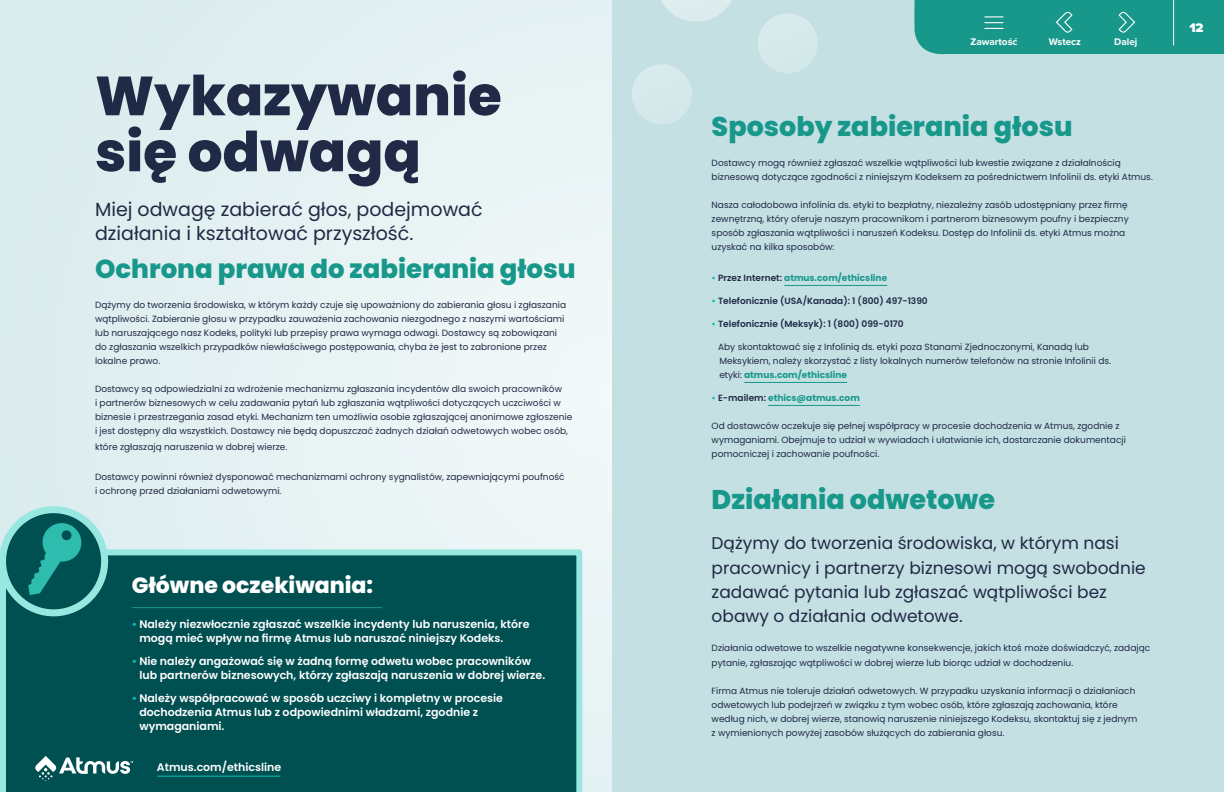
<style>
.page{position:relative;width:1224px;height:792px;background:#e5f1f3}
.page>*{position:absolute;margin:0;border:0;box-sizing:border-box;transform-origin:0 0}
.t1{font:800 55px/56px "Poppins";color:#202945}
.t2{font:800 27px "Poppins";color:#18988b}
.t3{font:800 26px "Poppins";color:#18988b}
.t4{font:800 22px "Poppins";color:#fff}
.t5{font:19px/24px "Poppins";color:#202945}
.t6{font:17px/24px "Poppins";color:#202945}
.t7{font:900 13px "Proxima Nova";color:#fff}
.t8{font:600 11px/14px "Poppins";color:#fff}
.t9{font:900 11px "Proxima Nova";color:#fff}
.t10{font:700 10px "Proxima Nova";color:#fff}
.t11{font:9px/14px "Poppins";color:#202945}
.t12{font:600 9px "Poppins";color:#202945}
.t13{font:700 9px "Poppins";color:#18988b}
.s1{color:#00c4b3}
.s2{font-weight:600;color:#00c4b3}
.s3{font-weight:600;color:#202945}
.s4{font-weight:700;color:#18988b}
</style>
<div class="page">
<div style="left:612px;top:0;width:612px;height:792px;background:#c4e0e3"></div>
<hr style="left:784px;top:285px;width:103px;height:1px;background:#18988b">
<hr style="left:744px;top:382px;width:103px;height:1px;background:#18988b">
<hr style="left:768px;top:405px;width:92px;height:1px;background:#18988b">
<div style="left:0;top:549px;width:582px;height:243px;background:#004f51"></div>
<svg style="left:0;top:506px;width:110px;height:114px"></svg>
<hr style="left:132px;top:607px;width:250px;height:1px;background:#18988b">
<svg style="left:632px;top:64px;width:60px;height:60px"></svg>
<svg style="left:661px;top:0;width:71px;height:22px"></svg>
<svg style="left:758px;top:13px;width:60px;height:60px"></svg>
<hr style="left:157px;top:776px;width:123px;height:1px;background:#00c4b3">
<svg style="left:35px;top:756px;width:97px;height:25px"></svg>
<div style="left:914px;top:0;width:310px;height:54px;background:#18988b"></div>
<h1 class="t1" style="left:95px;top:68px;width:408px">Wykazywanie się odwagą</h1>
<h3 class="t5" style="left:95px;top:198px;width:389px">Miej odwagę zabierać głos, podejmować działania i kształtować przyszłość.</h3>
<h3 class="t3" style="left:95px;top:254px;width:482px">Ochrona prawa do zabierania głosu</h3>
<p class="t11" style="left:95px;top:298px;width:473px">Dążymy do tworzenia środowiska, w którym każdy czuje się upoważniony do zabierania głosu i zgłaszania wątpliwości. Zabieranie głosu w przypadku zauważenia zachowania niezgodnego z naszymi wartościami lub naruszającego nasz Kodeks, polityki lub przepisy prawa wymaga odwagi. Dostawcy są zobowiązani do zgłaszania wszelkich przypadków niewłaściwego postępowania, chyba że jest to zabronione przez lokalne prawo.</p>
<p class="t11" style="left:95px;top:382px;width:479px">Dostawcy są odpowiedzialni za wdrożenie mechanizmu zgłaszania incydentów dla swoich pracowników<br>i partnerów biznesowych w celu zadawania pytań lub zgłaszania wątpliwości dotyczących uczciwości w biznesie i przestrzegania zasad etyki. Mechanizm ten umożliwia osobie zgłaszającej anonimowe zgłoszenie i jest dostępny dla wszystkich. Dostawcy nie będą dopuszczać żadnych działań odwetowych wobec osób,</p>
<p class="t11" style="left:95px;top:440px;width:194px">które zgłaszają naruszenia w dobrej wierze.</p>
<p class="t11" style="left:95px;top:470px;width:471px">Dostawcy powinni również dysponować mechanizmami ochrony sygnalistów, zapewniającymi poufność i ochronę przed działaniami odwetowymi.</p>
<h3 class="t4" style="left:132px;top:573px;width:243px">Główne oczekiwania:</h3>
<p class="t8" style="left:139px;top:617px;width:392px;text-indent:-8px"><span class="s1">•</span> Należy niezwłocznie zgłaszać wszelkie incydenty lub naruszenia, które mogą mieć wpływ na firmę Atmus lub naruszać niniejszy Kodeks.</p>
<p class="t8" style="left:139px;top:654px;width:407px;text-indent:-8px"><span class="s1">•</span> Nie należy angażować się w żadną formę odwetu wobec pracowników lub partnerów biznesowych, którzy zgłaszają naruszenia w dobrej wierze.</p>
<p class="t8" style="left:139px;top:691px;width:365px;text-indent:-8px"><span class="s1">•</span> Należy współpracować w sposób uczciwy i kompletny w procesie dochodzenia Atmus lub z odpowiednimi władzami, zgodnie z wymaganiami.</p>
<p class="t8" style="left:157px;top:760px;width:126px">Atmus.com/ethicsline</p>
<p class="t10" style="left:1049px;top:35px;width:34px">Wstecz</p>
<p class="t10" style="left:1114px;top:35px;width:25px">Dalej</p>
<p class="t10" style="left:970px;top:35px;width:48px">Zawartość</p>
<p class="t10" style="left:973px;top:35px;width:43px">Contents</p>
<p class="t10" style="left:1055px;top:35px;width:22px">Next</p>
<p class="t10" style="left:1115px;top:35px;width:24px">B ck</p>
<h2 class="t2" style="left:712px;top:111px;width:362px">Sposoby zabierania głosu</h2>
<p class="t11" style="left:712px;top:156px;width:443px">Dostawcy mogą również zgłaszać wszelkie wątpliwości lub kwestie związane z działalnością biznesową dotyczące zgodności z niniejszym Kodeksem za pośrednictwem Infolinii ds. etyki Atmus.</p>
<p class="t11" style="left:712px;top:198px;width:419px">Nasza całodobowa infolinia ds. etyki to bezpłatny, niezależny zasób udostępniany przez firmę zewnętrzną, który oferuje naszym pracownikom i partnerom biznesowym poufny i bezpieczny sposób zgłaszania wątpliwości i naruszeń Kodeksu. Dostęp do Infolinii ds. etyki Atmus można uzyskać na kilka sposobów:</p>
<p class="t13" style="left:712px;top:273px;width:177px"><span class="s2">•</span> <span class="s3">Przez Internet:</span> atmus.com/ethicsline</p>
<p class="t12" style="left:712px;top:296px;width:218px"><span class="s1">•</span> Telefonicznie (USA/Kanada): 1 (800) 497-1390</p>
<p class="t12" style="left:712px;top:319px;width:194px"><span class="s1">•</span> Telefonicznie (Meksyk): 1 (800) 099-0170</p>
<p class="t11" style="left:718px;top:340px;width:394px">Aby skontaktować się z Infolinią ds. etyki poza Stanami Zjednoczonymi, Kanadą lub<br>Meksykiem, należy skorzystać z listy lokalnych numerów telefonów na stronie Infolinii ds. etyki: <span class="s4">atmus.com/ethicsline</span></p>
<p class="t13" style="left:712px;top:393px;width:150px"><span class="s2">•</span> <span class="s3">E-mailem:</span> ethics@atmus.com</p>
<p class="t11" style="left:712px;top:419px;width:416px">Od dostawców oczekuje się pełnej współpracy w procesie dochodzenia w Atmus, zgodnie z wymaganiami. Obejmuje to udział w wywiadach i ułatwianie ich, dostarczanie dokumentacji pomocniczej i zachowanie poufności.</p>
<h2 class="t2" style="left:712px;top:484px;width:285px">Działania odwetowe</h2>
<h3 class="t6" style="left:712px;top:532px;width:436px">Dążymy do tworzenia środowiska, w którym nasi pracownicy i partnerzy biznesowi mogą swobodnie zadawać pytania lub zgłaszać wątpliwości bez obawy o działania odwetowe.</h3>
<p class="t11" style="left:712px;top:641px;width:440px">Działania odwetowe to wszelkie negatywne konsekwencje, jakich ktoś może doświadczyć, zadając pytanie, zgłaszając wątpliwości w dobrej wierze lub biorąc udział w dochodzeniu.</p>
<p class="t11" style="left:712px;top:683px;width:427px">Firma Atmus nie toleruje działań odwetowych. W przypadku uzyskania informacji o działaniach odwetowych lub podejrzeń w związku z tym wobec osób, które zgłaszają zachowania, które według nich, w dobrej wierze, stanowią naruszenie niniejszego Kodeksu, skontaktuj się z jednym z wymienionych powyżej zasobów służących do zabierania głosu.</p>
<p class="t9" style="left:1198px;top:18px;width:14px">12</p>
<h3 class="t7" style="left:1189px;top:18px;width:16px">12</h3>
</div>
